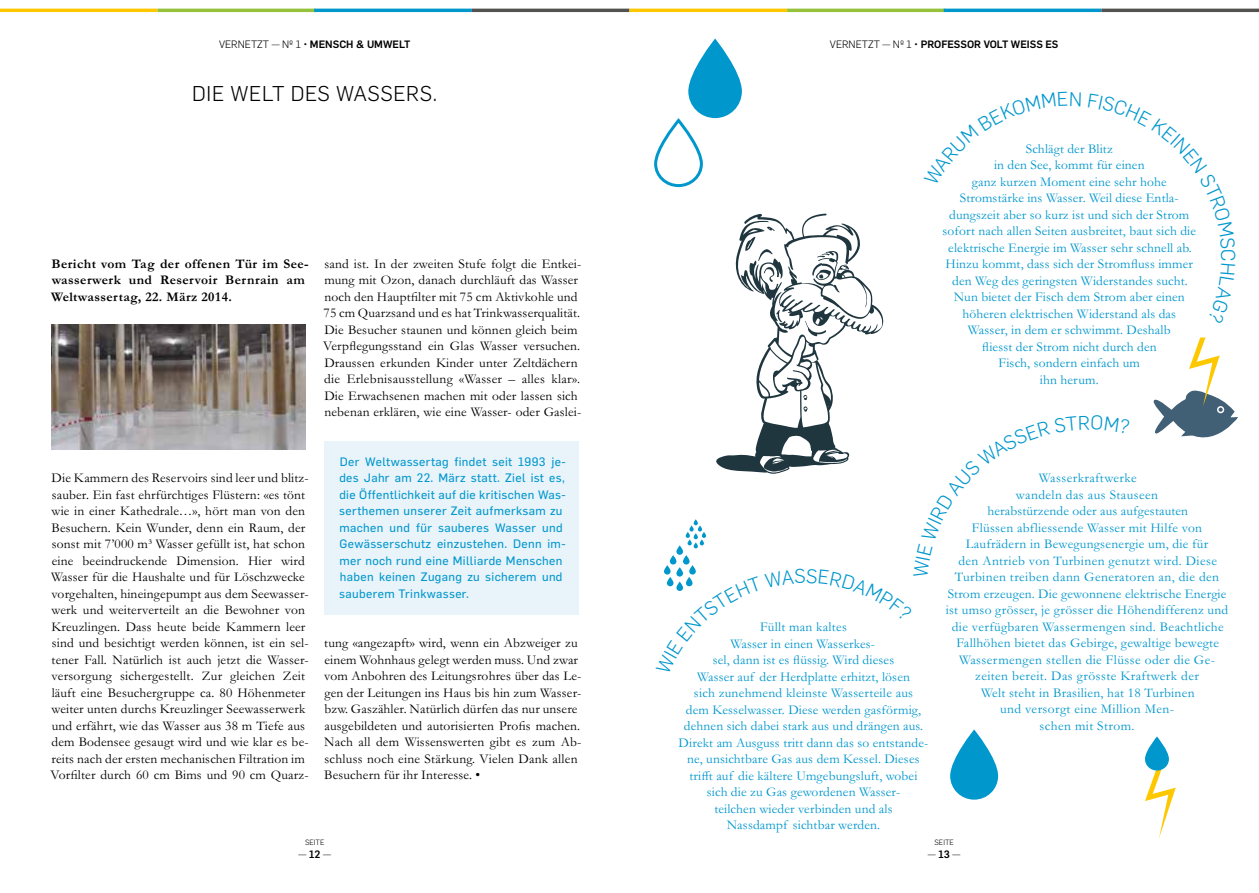
<style>
.page{position:relative;width:1259px;height:893px;background:#fff}
.page>*{position:absolute;margin:0;border:0;box-sizing:border-box;transform-origin:0 0}
.t1{font:300 21px "Flama";letter-spacing:.03em;color:#000}
.t2{font:13.5px/16.5px "Garamond MT Pro";letter-spacing:.01em;color:#000}
.t3{font:13.5px/16.5px "Garamond MT Pro";letter-spacing:.01em;color:#0097cd;text-align:center}
.t4{font:700 13.5px/16.5px "Garamond MT Pro";letter-spacing:.03em;color:#000}
.t5{font:12px/16.5px "Flama Basic";letter-spacing:.03em;color:#0097cd}
.t6{font:300 10.5px "Flama";color:#000}
.t7{font:500 10.5px "Flama";color:#000}
.t8{font:300 7.5px "Flama";color:#000}
.s1{font-weight:500}
.s2{font-weight:300}
</style>
<div class="page">
<svg style="left:688px;top:39px;width:54px;height:79px;fill:#0097cd"></svg>
<div style="left:654px;top:119px;width:49px;height:68px;border:3px solid #0097cd;border-radius:22px"></div>
<svg style="left:950px;top:729px;width:48px;height:71px;fill:#0097cd"></svg>
<svg style="left:1145px;top:770px;width:30px;height:68px"></svg>
<svg style="left:1145px;top:736px;width:24px;height:34px"></svg>
<img style="left:52px;top:324px;width:254px;height:125px">
<div style="left:324px;top:441px;width:254px;height:173px;background:#e9f3fa"></div>
<hr style="left:0;top:9px;width:158px;height:3px;background:#fec800">
<hr style="left:158px;top:9px;width:157px;height:3px;background:#96c23b">
<hr style="left:314px;top:9px;width:158px;height:3px;background:#0097cd">
<hr style="left:472px;top:9px;width:157px;height:3px;background:#525251">
<hr style="left:629px;top:9px;width:158px;height:3px;background:#fec800">
<hr style="left:787px;top:9px;width:157px;height:3px;background:#96c23b">
<hr style="left:943px;top:9px;width:158px;height:3px;background:#0097cd">
<hr style="left:1101px;top:9px;width:158px;height:3px;background:#525251">
<svg style="left:656px;top:92px;width:582px;height:499px"></svg>
<p class="t6" style="left:219px;top:37px;width:193px">VERNETZT — Nº 1 • <span class="s1">MENSCH &amp; UMWELT</span></p>
<h1 class="t1" style="left:192px;top:79px;width:246px">DIE WELT DES WASSERS.</h1>
<p class="t4" style="left:51px;top:256px;width:259px">Bericht vom Tag der offenen Tür im See&shy;wasserwerk und Reservoir Bernrain am<br>Weltwassertag, 22. März 2014.</p>
<p class="t2" style="left:323px;top:256px;width:260px">sand ist. In der zweiten Stufe folgt die Entkei&shy;mung mit Ozon, danach durchläuft das Wasser noch den Hauptfilter mit 75 cm Aktivkohle und 75 cm Quarzsand und es hat Trinkwasserqualität.<br>Die Besucher staunen und können gleich beim Verpflegungsstand ein Glas Wasser versuchen.<br>Draussen erkunden Kinder unter Zeltdächern die Erlebnisausstellung «Wasser – alles klar».<br>Die Erwachsenen machen mit oder lassen sich nebenan erklären, wie eine Wasser- oder Gaslei-</p>
<p class="t2" style="left:51px;top:470px;width:260px">Die Kammern des Reservoirs sind leer und blitz&shy;sauber. Ein fast ehrfürchtiges Flüstern: «es tönt wie in einer Kathedrale…», hört man von den Besuchern. Kein Wunder, denn ein Raum, der sonst mit 7’000 m3 Wasser gefüllt ist, hat schon eine beeindruckende Dimension. Hier wird Wasser für die Haushalte und für Löschzwecke vorgehalten, hineingepumpt aus dem Seewasser&shy;werk und weiterverteilt an die Bewohner von Kreuzlingen. Dass heute beide Kammern leer sind und besichtigt werden können, ist ein sel&shy;tener Fall. Natürlich ist auch jetzt die Wasser&shy;versorgung sichergestellt. Zur gleichen Zeit läuft eine Besuchergruppe ca. 80 Höhenmeter weiter unten durchs Kreuzlinger Seewasserwerk und erfährt, wie das Wasser aus 38 m Tiefe aus dem Bodensee gesaugt wird und wie klar es be&shy;reits nach der ersten mechanischen Filtration im Vorfilter durch 60 cm Bims und 90 cm Quarz-</p>
<p class="t5" style="left:339px;top:453px;width:228px">Der Weltwassertag findet seit 1993 je&shy;des Jahr am 22. März statt. Ziel ist es, die Öffentlichkeit auf die kritischen Was&shy;serthemen unserer Zeit aufmerksam zu machen und für sauberes Wasser und Gewässerschutz einzustehen. Denn im&shy;mer noch rund eine Milliarde Menschen haben keinen Zugang zu sicherem und sauberem Trinkwasser.</p>
<p class="t2" style="left:324px;top:635px;width:259px">tung «angezapft» wird, wenn ein Abzweiger zu einem Wohnhaus gelegt werden muss. Und zwar vom Anbohren des Leitungsrohres über das Le&shy;gen der Leitungen ins Haus bis hin zum Wasser&shy;bzw. Gaszähler. Natürlich dürfen das nur unsere ausgebildeten und autorisierten Profis machen.<br>Nach all dem Wissenswerten gibt es zum Ab&shy;schluss noch eine Stärkung. Vielen Dank allen Besuchern für ihr Interesse. •</p>
<p class="t8" style="left:305px;top:838px;width:21px">SEITE</p>
<p class="t6" style="left:298px;top:847px;width:34px">— <span class="s1">12</span> —</p>
<p class="t7" style="left:830px;top:37px;width:230px"><span class="s2">VERNETZT — Nº 1 •</span> PROFESSOR VOLT WEISS ES</p>
<p class="t3" style="left:942px;top:140px;width:255px">Schlägt der Blitz<br>in den See, kommt für einen<br>ganz kurzen Moment eine sehr hohe Stromstärke ins Wasser. Weil diese Entla&shy;dungszeit aber so kurz ist und sich der Strom sofort nach allen Seiten ausbreitet, baut sich die elektrische Energie im Wasser sehr schnell ab.<br>Hinzu kommt, dass sich der Stromfluss immer den Weg des geringsten Widerstandes sucht.<br>Nun bietet der Fisch dem Strom aber einen höheren elektrischen Widerstand als das Wasser, in dem er schwimmt. Deshalb<br>fliesst der Strom nicht durch den<br>Fisch, sondern einfach um<br>ihn herum.</p>
<p class="t3" style="left:678px;top:619px;width:251px">Füllt man kaltes<br>Wasser in einen Wasserkes-<br>sel, dann ist es flüssig. Wird dieses<br>Wasser auf der Herdplatte erhitzt, lösen<br>sich zunehmend kleinste Wasserteile aus<br>dem Kesselwasser. Diese werden gasförmig, dehnen sich dabei stark aus und drängen aus.<br>Direkt am Ausguss tritt dann das so entstande&shy;ne, unsichtbare Gas aus dem Kessel. Dieses trifft auf die kältere Umgebungsluft, wobei sich die zu Gas gewordenen Wasser-<br>teilchen wieder verbinden und als<br>Nassdampf sichtbar werden.</p>
<p class="t3" style="left:945px;top:470px;width:284px">Wasserkraftwerke<br>wandeln das aus Stauseen<br>herabstürzende oder aus aufgestauten<br>Flüssen abfliessende Wasser mit Hilfe von Laufrädern in Bewegungsenergie um, die für<br>den Antrieb von Turbinen genutzt wird. Diese Turbinen treiben dann Generatoren an, die den Strom erzeugen. Die gewonnene elektrische Energie ist umso grösser, je grösser die Höhendifferenz und die verfügbaren Wassermengen sind. Beachtliche Fallhöhen bietet das Gebirge, gewaltige bewegte Wassermengen stellen die Flüsse oder die Ge&shy;zeiten bereit. Das grösste Kraftwerk der<br>Welt steht in Brasilien, hat 18 Turbinen<br>und versorgt eine Million Men-<br>schen mit Strom.</p>
<p class="t8" style="left:934px;top:838px;width:21px">SEITE</p>
<p class="t6" style="left:928px;top:847px;width:34px">— <span class="s1">13</span> —</p>
</div>
